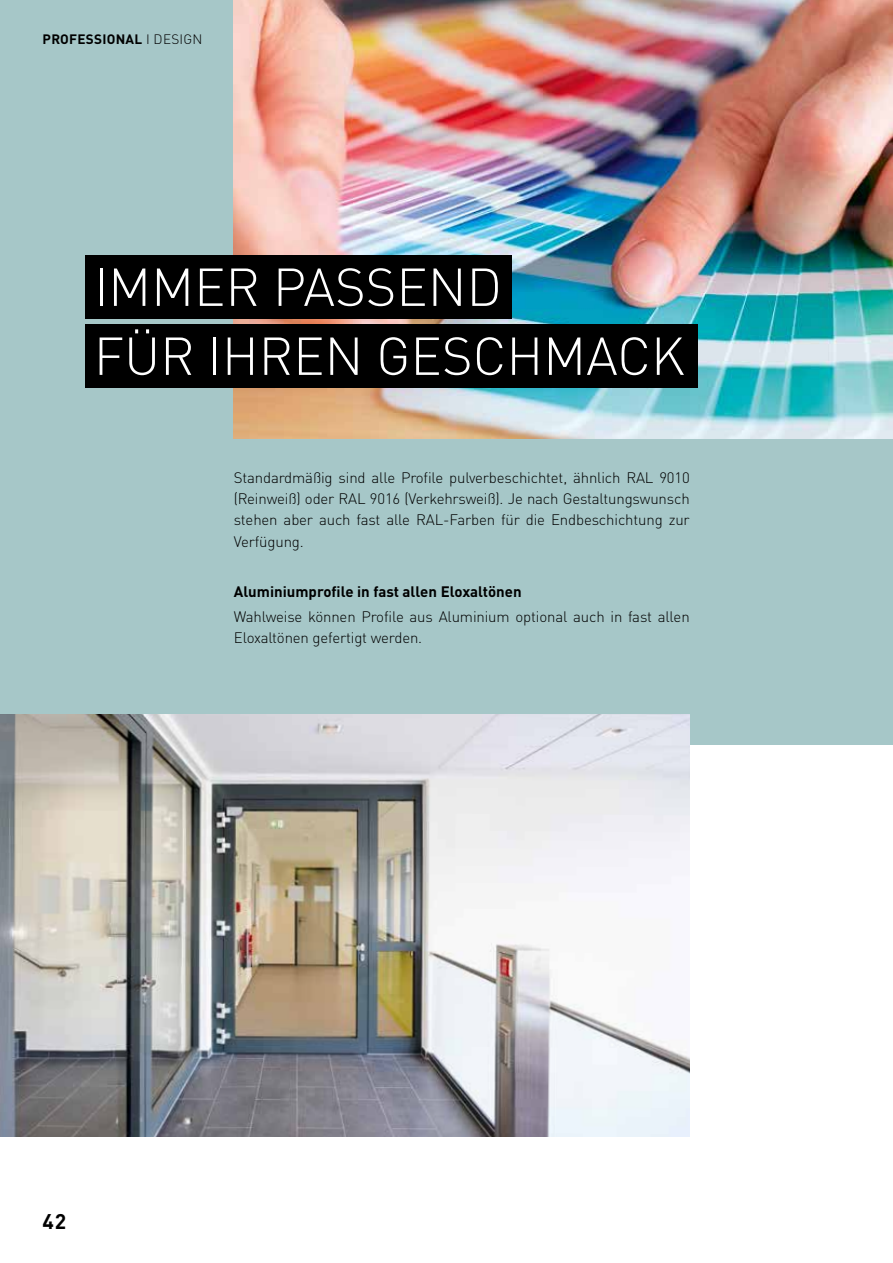
<style>
.page{position:relative;width:893px;height:1263px;background:#fff}
.page>*{position:absolute;margin:0;border:0;box-sizing:border-box;transform-origin:0 0}
.t1{font:300 52.5px/69px "DIN Pro";color:#fff}
.t2{font:700 21px "DIN Pro";color:#000}
.t3{font:300 15px/21px "DIN Pro";letter-spacing:-.01em;color:#000;text-align:justify}
.t4{font:700 15px "DIN Pro";color:#000}
.t5{font:700 13.5px "DIN Pro";letter-spacing:.02em;color:#000}
.s1{font-weight:300}
</style>
<div class="page">
<div style="left:0;top:0;width:893px;height:744px;background:#a6c7c8"></div>
<img style="left:234px;top:0;width:659px;height:438px">
<div style="left:85px;top:255px;width:427px;height:64px;background:#000"></div>
<div style="left:85px;top:324px;width:612px;height:63px;background:#000"></div>
<img style="left:0;top:714px;width:690px;height:422px">
<p class="t5" style="left:43px;top:29px;width:162px">PROFESSIONAL <span class="s1">I DESIGN</span></p>
<h1 class="t1" style="left:94px;top:249px;width:593px">IMMER PASSEND<br>FÜR IHREN GESCHMACK</h1>
<p class="t3" style="left:234px;top:467px;width:457px">Standardmäßig sind alle Profile pulverbeschichtet, ähnlich RAL 9010 (Reinweiß) oder RAL 9016 (Verkehrsweiß). Je nach Gestaltungswunsch stehen aber auch fast alle RAL-Farben für die Endbeschichtung zur Verfügung.</p>
<p class="t4" style="left:234px;top:580px;width:289px">Aluminiumprofile in fast allen Eloxaltönen</p>
<p class="t3" style="left:234px;top:605px;width:457px">Wahlweise können Profile aus Aluminium optional auch in fast allen<br>Eloxaltönen gefertigt werden.</p>
<h2 class="t2" style="left:43px;top:1205px;width:25px">42</h2>
</div>
